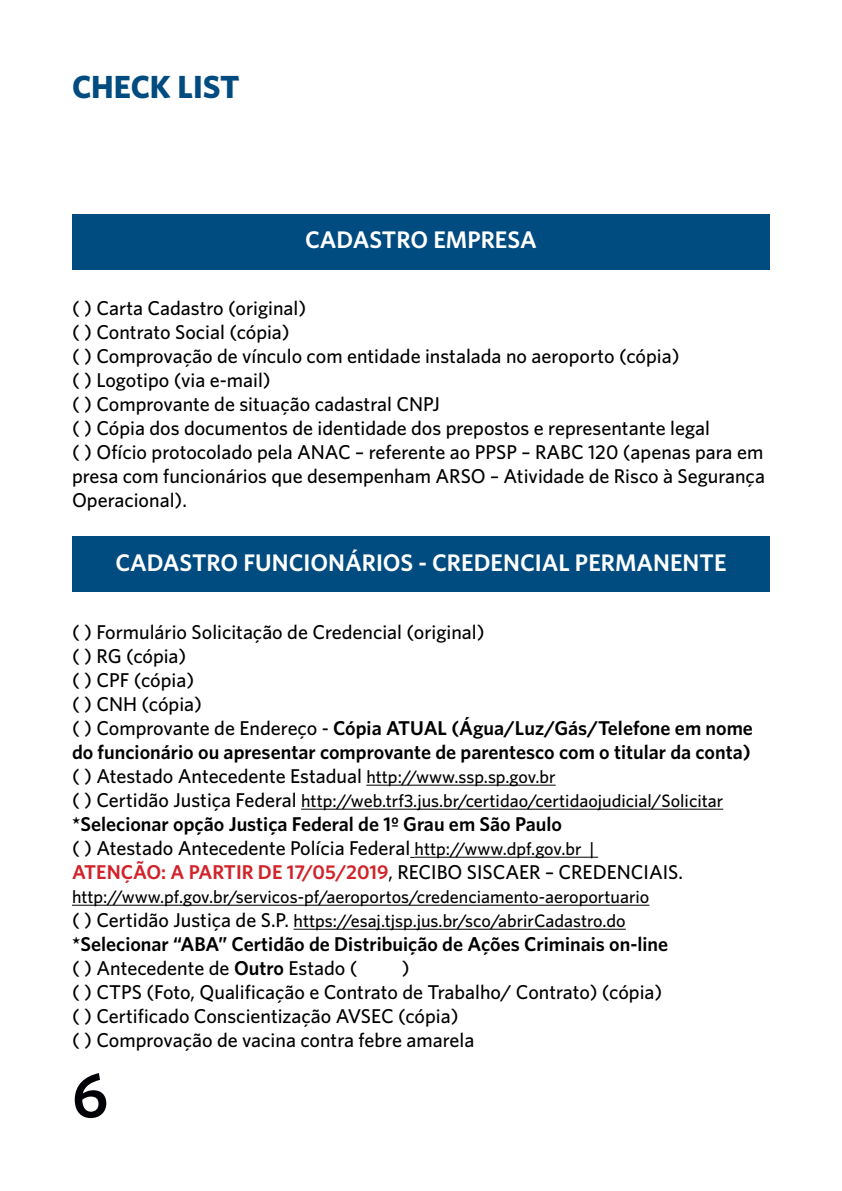
<style>
.page{position:relative;width:842px;height:1191px;background:#fff}
.page>*{position:absolute;margin:0;border:0;box-sizing:border-box;transform-origin:0 0}
.t1{font:600 64px "Whitney";color:#020105}
.t2{font:700 32px "Whitney";color:#004b7f}
.t3{font:600 24px "Whitney";color:#fff}
.t4{font:500 20px/24px "Whitney";color:#000;text-align:justify}
.t5{font:600 20px/24px "Whitney";color:#000}
.t6{font:600 20px "Whitney";color:#d1232a}
.t7{font:500 18px "Whitney";color:#000}
.s1{font-weight:500}
.s2{font-size:18px}
.s3{font-size:20px}
.s4{font-weight:500;color:#000}
.s5{font-weight:600}
</style>
<div class="page">
<hr style="left:366px;top:784px;width:190px;height:1px;background:#000">
<hr style="left:301px;top:808px;width:422px;height:1px;background:#000">
<hr style="left:415px;top:856px;width:183px;height:1px;background:#000">
<hr style="left:72px;top:904px;width:577px;height:1px;background:#000">
<hr style="left:294px;top:928px;width:332px;height:1px;background:#000">
<div style="left:72px;top:214px;width:698px;height:55px;background:#004b7f"></div>
<div style="left:72px;top:536px;width:698px;height:56px;background:#004b7f"></div>
<p class="t2" style="left:72px;top:65px;width:169px">CHECK LIST</p>
<p class="t3" style="left:305px;top:224px;width:233px">CADASTRO EMPRESA</p>
<p class="t4" style="left:72px;top:296px;width:236px">( ) Carta Cadastro (original)</p>
<p class="t4" style="left:72px;top:320px;width:219px">( ) Contrato Social (cópia)</p>
<p class="t4" style="left:72px;top:344px;width:609px">( ) Comprovação de vínculo com entidade instalada no aeroporto (cópia)</p>
<p class="t4" style="left:72px;top:368px;width:200px">( ) Logotipo (via e-mail)</p>
<p class="t4" style="left:72px;top:392px;width:369px">( ) Comprovante de situação cadastral CNPJ</p>
<p class="t4" style="left:72px;top:416px;width:639px">( ) Cópia dos documentos de identidade dos prepostos e representante legal</p>
<p class="t4" style="left:72px;top:440px;width:694px">( ) Ofício protocolado pela ANAC – referente ao PPSP – RABC 120 (apenas para em presa com funcionários que desempenham ARSO – Atividade de Risco à Segurança Operacional).</p>
<p class="t3" style="left:115px;top:547px;width:613px">CADASTRO FUNCIONÁRIOS - CREDENCIAL PERMANENTE</p>
<p class="t4" style="left:72px;top:620px;width:414px">( ) Formulário Solicitação de Credencial (original)</p>
<p class="t4" style="left:72px;top:644px;width:116px">( ) RG (cópia)</p>
<p class="t4" style="left:72px;top:668px;width:124px">( ) CPF (cópia)</p>
<p class="t4" style="left:72px;top:692px;width:132px">( ) CNH (cópia)</p>
<p class="t5" style="left:72px;top:716px;width:682px"><span class="s1">( ) Comprovante de Endereço -</span> Cópia ATUAL (Água/Luz/Gás/Telefone em nome do funcionário ou apresentar comprovante de parentesco com o titular da conta)</p>
<p class="t4" style="left:72px;top:764px;width:485px">( ) Atestado Antecedente Estadual <span class="s2">http://www.ssp.sp.gov.br</span></p>
<p class="t7" style="left:72px;top:789px;width:653px"><span class="s3">( ) Certidão Justiça Federal</span> http://web.trf3.jus.br/certidao/certidaojudicial/Solicitar</p>
<p class="t5" style="left:72px;top:812px;width:492px">*Selecionar opção Justiça Federal de 1º Grau em São Paulo</p>
<p class="t4" style="left:72px;top:836px;width:524px">( ) Atestado Antecedente Polícia Federal <span class="s2">http://www.dpf.gov.br |</span></p>
<p class="t6" style="left:72px;top:859px;width:612px">ATENÇÃO: A PARTIR DE 17/05/2019<span class="s4">, RECIBO SISCAER – CREDENCIAIS.</span></p>
<p class="t7" style="left:72px;top:885px;width:579px">http://www.pf.gov.br/servicos-pf/aeroportos/credenciamento-aeroportuario</p>
<p class="t7" style="left:72px;top:909px;width:555px"><span class="s3">( ) Certidão Justiça de S.P.</span> https://esaj.tjsp.jus.br/sco/abrirCadastro.do</p>
<p class="t5" style="left:72px;top:932px;width:598px">*Selecionar “ABA” Certidão de Distribuição de Ações Criminais on-line</p>
<p class="t4" style="left:72px;top:956px;width:287px">( ) Antecedente de <span class="s5">Outro</span> Estado (</p>
<p class="t4" style="left:402px;top:956px;width:9px">)</p>
<p class="t4" style="left:72px;top:980px;width:592px">( ) CTPS (Foto, Qualificação e Contrato de Trabalho/ Contrato) (cópia)</p>
<p class="t4" style="left:72px;top:1004px;width:388px">( ) Certificado Conscientização AVSEC (cópia)</p>
<p class="t4" style="left:72px;top:1028px;width:404px">( ) Comprovação de vacina contra febre amarela</p>
<p class="t1" style="left:72px;top:1052px;width:38px">6</p>
</div>
